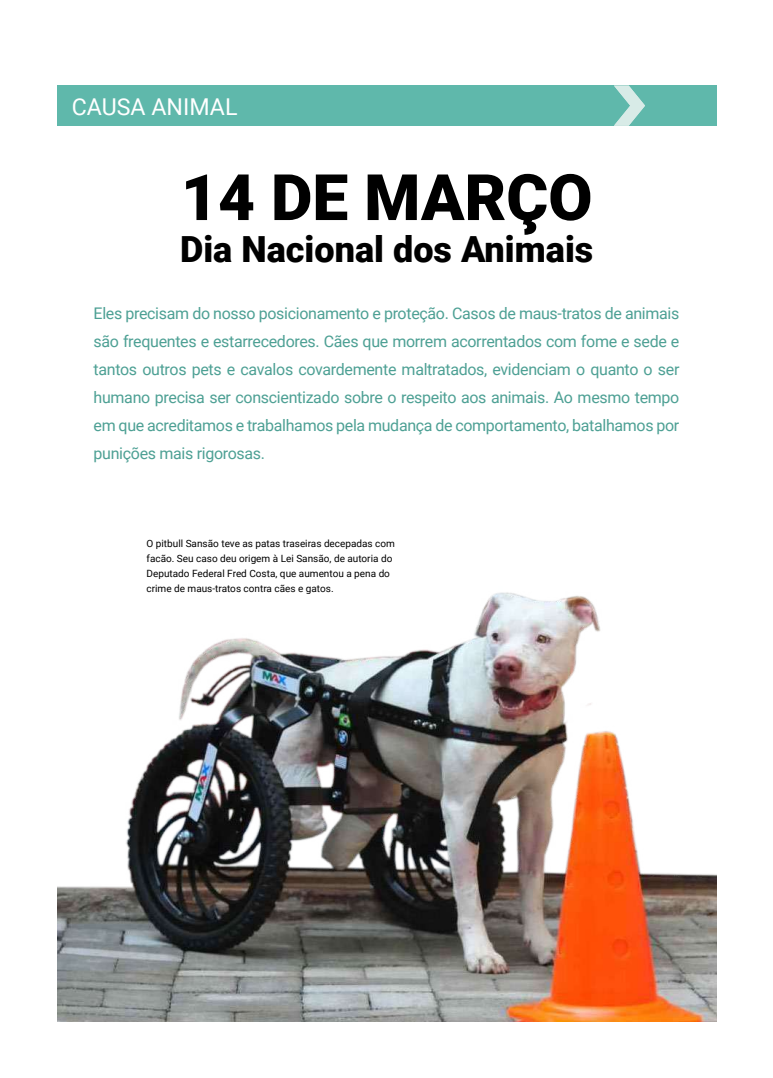
<style>
.page{position:relative;width:773px;height:1078px;background:#fff}
.page>*{position:absolute;margin:0;border:0;box-sizing:border-box;transform-origin:0 0}
.t1{font:900 64px "Roboto";color:#000}
.t2{font:900 36px "Roboto";color:#000}
.t3{font:23.2px "Roboto";color:#fff}
.t4{font:16px/28px "Roboto";letter-spacing:-.02em;color:#4da094;text-align:justify}
.t5{font:10px/15px "Roboto";color:#000}
</style>
<div class="page">
<div style="left:57px;top:86px;width:659px;height:40px;background:#5fb8ab"></div>
<svg style="left:614px;top:86px;width:31px;height:40px"></svg>
<img style="left:57px;top:592px;width:659px;height:428px">
<h3 class="t3" style="left:72px;top:90px;width:167px">CAUSA ANIMAL</h3>
<h1 class="t1" style="left:181px;top:152px;width:413px">14 DE MARÇO</h1>
<h2 class="t2" style="left:180px;top:224px;width:414px">Dia Nacional dos Animais</h2>
<p class="t4" style="left:94px;top:298px;width:587px">Eles precisam do nosso posicionamento e proteção. Casos de maus-tratos de animais são frequentes e estarrecedores. Cães que morrem acorrentados com fome e sede e tantos outros pets e cavalos covardemente maltratados, evidenciam o quanto o ser humano precisa ser conscientizado sobre o respeito aos animais. Ao mesmo tempo em que acreditamos e trabalhamos pela mudança de comportamento, batalhamos por punições mais rigorosas.</p>
<p class="t5" style="left:146px;top:535px;width:250px">O pitbull Sansão teve as patas traseiras decepadas com facão. Seu caso deu origem à Lei Sansão, de autoria do Deputado Federal Fred Costa, que aumentou a pena do crime de maus-tratos contra cães e gatos.</p>
</div>
